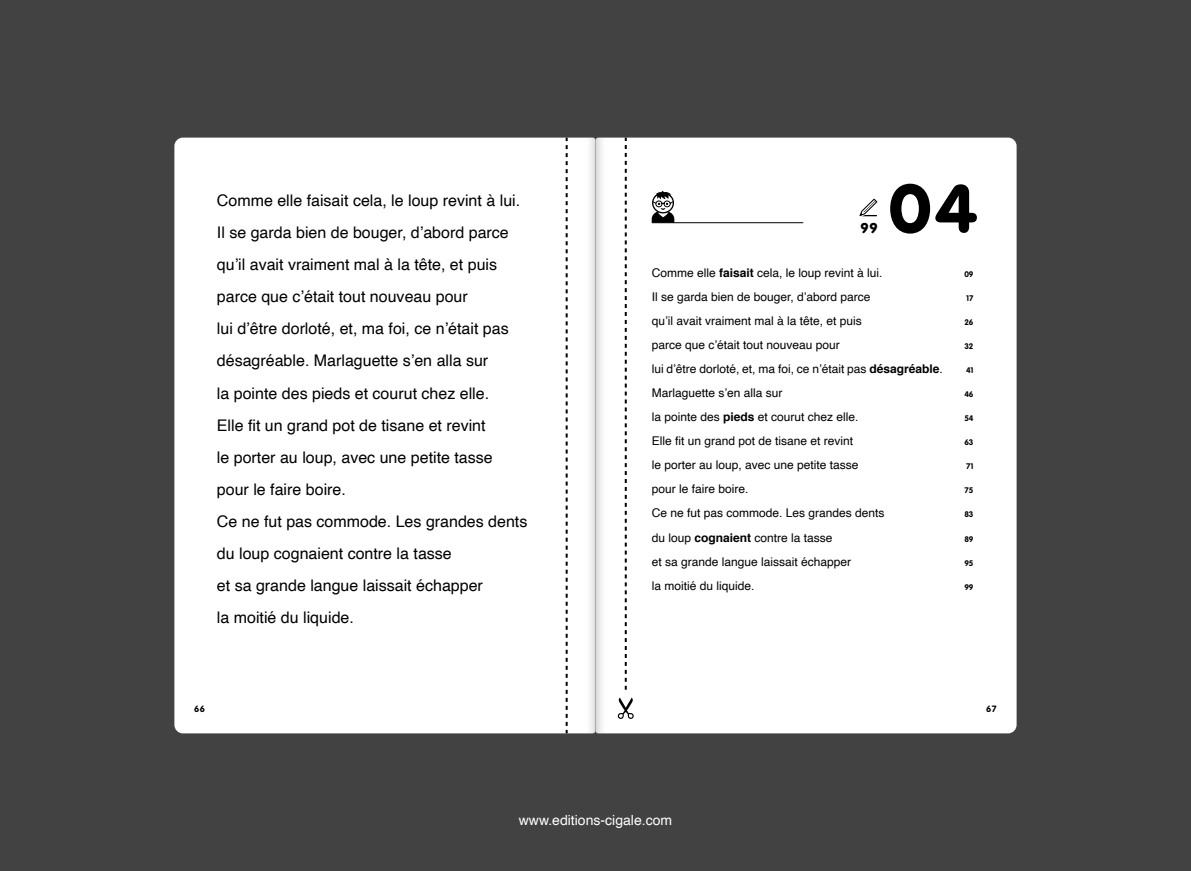
<style>
.page{position:relative;width:1191px;height:871px;background:#fff}
.page>*{position:absolute;margin:0;border:0;box-sizing:border-box;transform-origin:0 0}
.t1{font:300 253px "VAG Rounded Std";color:#000}
.t2{font:900 67px "VAG Rounded Std";color:#000}
.t3{font:16px/32px "Helvetica";color:#000}
.t4{font:14px "Helvetica";color:#fff}
.t5{font:900 14px "VAG Rounded Std";color:#000}
.t6{font:12px/24px "Helvetica";color:#000}
.t7{font:700 9px "VAG Rounded Std";color:#000}
.t8{font:700 8px "VAG Rounded Std";color:#000}
.s1{font-weight:700}
</style>
<div class="page">
<div style="left:0;top:0;width:1191px;height:870px;background:#424242"></div>
<div style="left:174px;top:137px;width:421px;height:596px;background:#fff"></div>
<div style="left:595px;top:137px;width:421px;height:596px;background:#fff"></div>
<p class="t3" style="left:217px;top:185px;width:312px">Comme elle faisait cela, le loup revint à lui.<br>Il se garda bien de bouger, d’abord parce qu’il avait vraiment mal à la tête, et puis parce que c’était tout nouveau pour<br>lui d’être dorloté, et, ma foi, ce n’était pas désagréable. Marlaguette s’en alla sur<br>la pointe des pieds et courut chez elle.<br>Elle fit un grand pot de tisane et revint<br>le porter au loup, avec une petite tasse pour le faire boire.<br>Ce ne fut pas commode. Les grandes dents du loup cognaient contre la tasse<br>et sa grande langue laissait échapper<br>la moitié du liquide.</p>
<p class="t7" style="left:194px;top:703px;width:12px">66</p>
<h2 class="t2" style="left:889px;top:168px;width:89px">04</h2>
<p class="t8" style="left:964px;top:270px;width:11px">09</p>
<p class="t8" style="left:966px;top:294px;width:9px">17</p>
<p class="t8" style="left:964px;top:318px;width:11px">26</p>
<p class="t8" style="left:964px;top:342px;width:11px">32</p>
<p class="t8" style="left:966px;top:366px;width:9px">41</p>
<p class="t8" style="left:964px;top:390px;width:11px">46</p>
<p class="t8" style="left:964px;top:414px;width:11px">54</p>
<p class="t8" style="left:964px;top:438px;width:11px">63</p>
<p class="t8" style="left:966px;top:462px;width:9px">71</p>
<p class="t8" style="left:964px;top:486px;width:10px">75</p>
<p class="t8" style="left:964px;top:510px;width:11px">83</p>
<p class="t8" style="left:964px;top:534px;width:11px">89</p>
<p class="t8" style="left:964px;top:558px;width:11px">95</p>
<p class="t8" style="left:964px;top:582px;width:11px">99</p>
<p class="t5" style="left:861px;top:219px;width:18px">99</p>
<p class="t6" style="left:651px;top:261px;width:293px">Comme elle <span class="s1">faisait</span> cela, le loup revint à lui.<br>Il se garda bien de bouger, d’abord parce<br>qu’il avait vraiment mal à la tête, et puis<br>parce que c’était tout nouveau pour<br>lui d’être dorloté, et, ma foi, ce n’était pas <span class="s1">désagréable</span>.<br>Marlaguette s’en alla sur<br>la pointe des <span class="s1">pieds</span> et courut chez elle.<br>Elle fit un grand pot de tisane et revint<br>le porter au loup, avec une petite tasse<br>pour le faire boire.<br>Ce ne fut pas commode. Les grandes dents<br>du loup <span class="s1">cognaient</span> contre la tasse<br>et sa grande langue laissait échapper<br>la moitié du liquide.</p>
<h1 class="t1" style="left:654px;top:300px;width:305px">A5</h1>
<p class="t7" style="left:986px;top:703px;width:12px">67</p>
<p class="t4" style="left:519px;top:809px;width:155px">www.editions-cigale.com</p>
</div>
